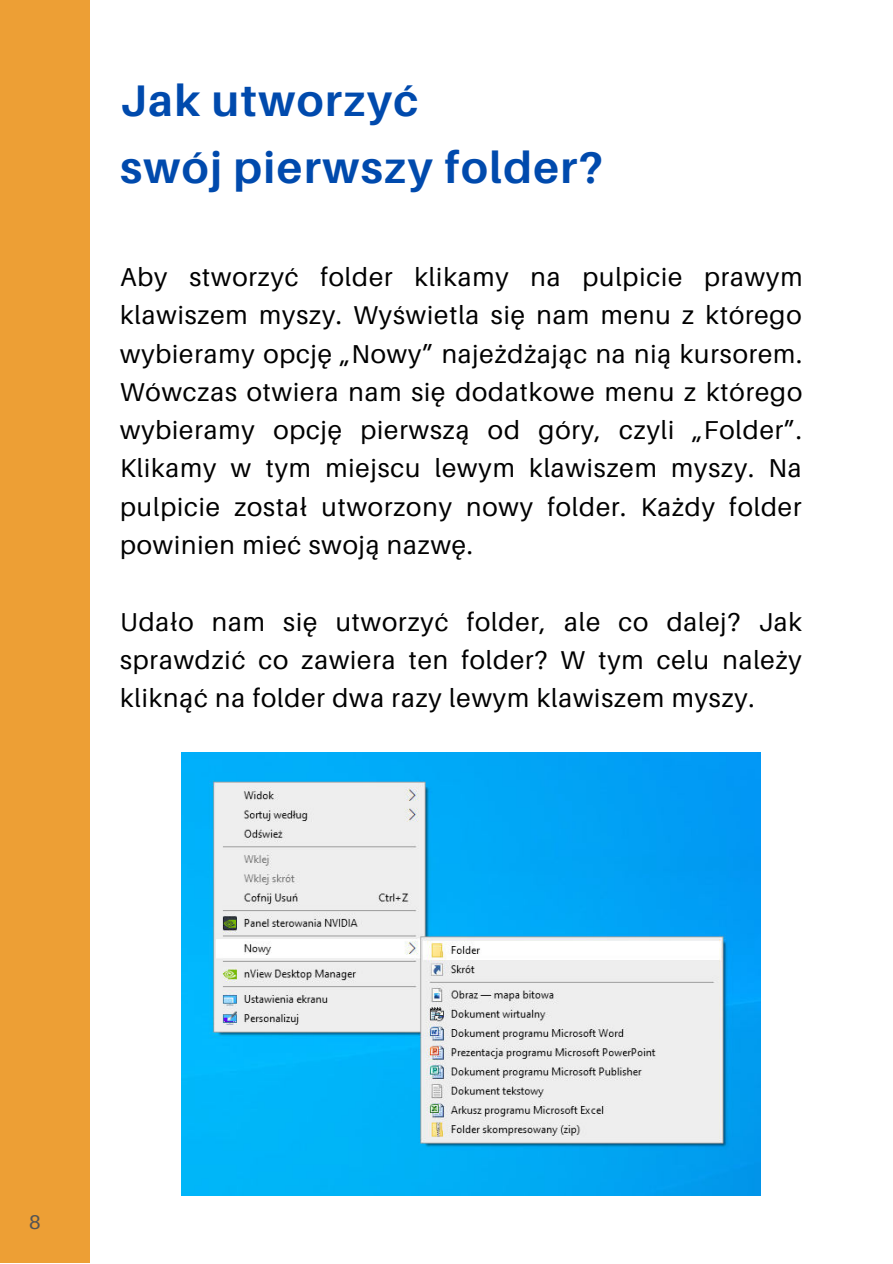
<style>
.page{position:relative;width:893px;height:1264px;background:#fff}
.page>*{position:absolute;margin:0;border:0;box-sizing:border-box;transform-origin:0 0}
.t1{font:700 44.25px/66.3px "Aileron";letter-spacing:.035em;color:#004aad}
.t2{font:25.95px/38.2px "Aileron";letter-spacing:.035em;color:#000;text-align:justify}
.t3{font:19.8px "Aileron";color:#545454}
</style>
<div class="page">
<img style="left:181px;top:752px;width:579px;height:443px">
<div style="left:0;top:0;width:89px;height:1262px;background:#ed9f35"></div>
<h1 class="t1" style="left:120px;top:68px;width:484px">Jak utworzyć<br>swój pierwszy folder?</h1>
<p class="t2" style="left:120px;top:258px;width:683px">Aby stworzyć folder klikamy na pulpicie prawym klawiszem myszy. Wyświetla się nam menu z którego wybieramy opcję „Nowy” najeżdżając na nią kursorem.<br>Wówczas otwiera nam się dodatkowe menu z którego wybieramy opcję pierwszą od góry, czyli „Folder”.<br>Klikamy w tym miejscu lewym klawiszem myszy. Na pulpicie został utworzony nowy folder. Każdy folder powinien mieć swoją nazwę.</p>
<p class="t2" style="left:120px;top:602px;width:683px">Udało nam się utworzyć folder, ale co dalej? Jak sprawdzić co zawiera ten folder? W tym celu należy kliknąć na folder dwa razy lewym klawiszem myszy.</p>
<p class="t3" style="left:29px;top:1210px;width:13px">8</p>
</div>
